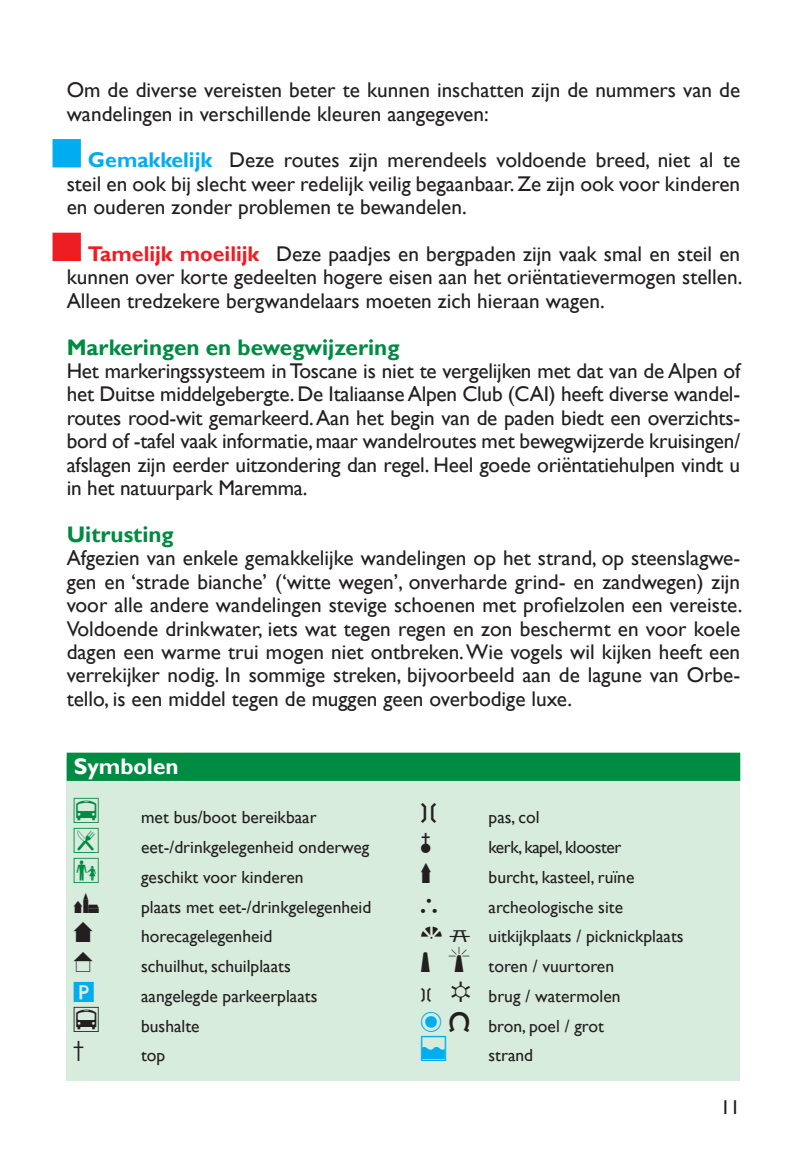
<style>
.page{position:relative;width:807px;height:1156px;background:#fff}
.page>*{position:absolute;margin:0;border:0;box-sizing:border-box;transform-origin:0 0}
.t1{font:35px "diagramm";color:#231f20}
.t2{font:35px "diagramm";color:#00aeef}
.t3{font:700 22.5px "Gill Sans";color:#008b43}
.t4{font:700 22.5px "Gill Sans";color:#fff}
.t5{font:21.25px/23.5px "Gill Sans";color:#231f20;text-align:justify}
.t6{font:20px "Gill Sans";color:#231f20}
.t7{font:17.5px/29.8px "Gill Sans";color:#231f20}
.t8{font:17.5px "Gill Sans";letter-spacing:-.025em;color:#231f20}
.s1{font-weight:700;color:#00aeef}
.s2{font-weight:700;color:#ee1d23}
.s3{font-family:"diagramm";font-size:35px;color:#008b43}
.s4{font-family:"diagramm";font-size:35px}
.s5{font-family:"diagramm";font-size:35px;color:#00aeef}
</style>
<div class="page">
<div style="left:67px;top:780px;width:673px;height:300px;background:#d8ecdd"></div>
<div style="left:67px;top:752px;width:673px;height:28px;background:#008b43"></div>
<div style="left:53px;top:139px;width:28px;height:28px;background:#00aeef"></div>
<div style="left:53px;top:232px;width:28px;height:29px;background:#ee1d23"></div>
<p class="t5" style="left:67px;top:79px;width:675px">Om de diverse vereisten beter te kunnen inschatten zijn de nummers van de wandelingen in verschillende kleuren aangegeven:</p>
<p class="t5" style="left:67px;top:149px;width:675px;text-indent:21px"><span class="s1">Gemakkelijk</span> Deze routes zijn merendeels voldoende breed, niet al te steil en ook bij slecht weer redelijk veilig begaanbaar. Ze zijn ook voor kinderen en ouderen zonder problemen te bewandelen.</p>
<p class="t5" style="left:67px;top:242px;width:677px;text-indent:21px"><span class="s2">Tamelijk moeilijk</span> Deze paadjes en bergpaden zijn vaak smal en steil en kunnen over korte gedeelten hogere eisen aan het oriëntatievermogen stellen.<br>Alleen tredzekere bergwandelaars moeten zich hieraan wagen.</p>
<p class="t3" style="left:67px;top:333px;width:334px">Markeringen en bewegwijzering</p>
<p class="t5" style="left:67px;top:359px;width:675px">Het markeringssysteem in Toscane is niet te vergelijken met dat van de Alpen of het Duitse middelgebergte. De Italiaanse Alpen Club (CAI) heeft diverse wandel&shy;routes rood-wit gemarkeerd. Aan het begin van de paden biedt een overzichts&shy;bord of -tafel vaak informatie, maar wandelroutes met bewegwijzerde kruisingen/ afslagen zijn eerder uitzondering dan regel. Heel goede oriëntatiehulpen vindt u in het natuurpark Maremma.</p>
<p class="t3" style="left:67px;top:520px;width:109px">Uitrusting</p>
<p class="t5" style="left:67px;top:546px;width:677px">Afgezien van enkele gemakkelijke wandelingen op het strand, op steenslagwe&shy;gen en ‘strade bianche’ (‘witte wegen’, onverharde grind- en zandwegen) zijn voor alle andere wandelingen stevige schoenen met profielzolen een vereiste.<br>Voldoende drinkwater, iets wat tegen regen en zon beschermt en voor koele dagen een warme trui mogen niet ontbreken. Wie vogels wil kijken heeft een verrekijker nodig. In sommige streken, bijvoorbeeld aan de lagune van Orbe&shy;tello, is een middel tegen de muggen geen overbodige luxe.</p>
<p class="t4" style="left:74px;top:752px;width:106px">Symbolen</p>
<p class="t7" style="left:74px;top:802px;width:299px"><span class="s3">8</span> met bus/boot bereikbaar<br><span class="s3">C</span> eet-/drinkgelegenheid onderweg<br><span class="s3">7</span> geschikt voor kinderen<br><span class="s4">ì</span> plaats met eet-/drinkgelegenheid</p>
<h1 class="t1" style="left:74px;top:915px;width:21px">f</h1>
<p class="t7" style="left:141px;top:921px;width:133px">horecagelegenheid</p>
<h1 class="t1" style="left:74px;top:944px;width:21px">g</h1>
<p class="t7" style="left:141px;top:951px;width:151px">schuilhut, schuilplaats</p>
<h1 class="t2" style="left:74px;top:974px;width:23px">K</h1>
<p class="t7" style="left:74px;top:981px;width:245px;text-indent:67px">aangelegde parkeerplaats<br><span class="s4">8</span> bushalte</p>
<h1 class="t1" style="left:74px;top:1034px;width:12px">p</h1>
<p class="t7" style="left:141px;top:1040px;width:26px">top</p>
<h1 class="t1" style="left:421px;top:796px;width:17px">o</h1>
<p class="t7" style="left:488px;top:802px;width:53px">pas, col</p>
<h1 class="t1" style="left:421px;top:825px;width:11px">h</h1>
<p class="t8" style="left:488px;top:836px;width:134px">kerk, kapel, klooster</p>
<h1 class="t1" style="left:421px;top:855px;width:12px">é</h1>
<p class="t7" style="left:488px;top:862px;width:147px">burcht, kasteel, ruïne</p>
<h1 class="t1" style="left:421px;top:885px;width:18px">¯</h1>
<p class="t7" style="left:421px;top:891px;width:264px;text-indent:67px">archeologische site<br><span class="s4">] l</span> uitkijkplaats / picknickplaats <span class="s4">± °</span> toren / vuurtoren<br><span class="s4">Ö [</span> brug / watermolen<br><span class="s5">k</span> <span class="s4">n</span> bron, poel / grot<br><span class="s5">ë</span> strand</p>
<p class="t6" style="left:720px;top:1095px;width:21px">11</p>
</div>
